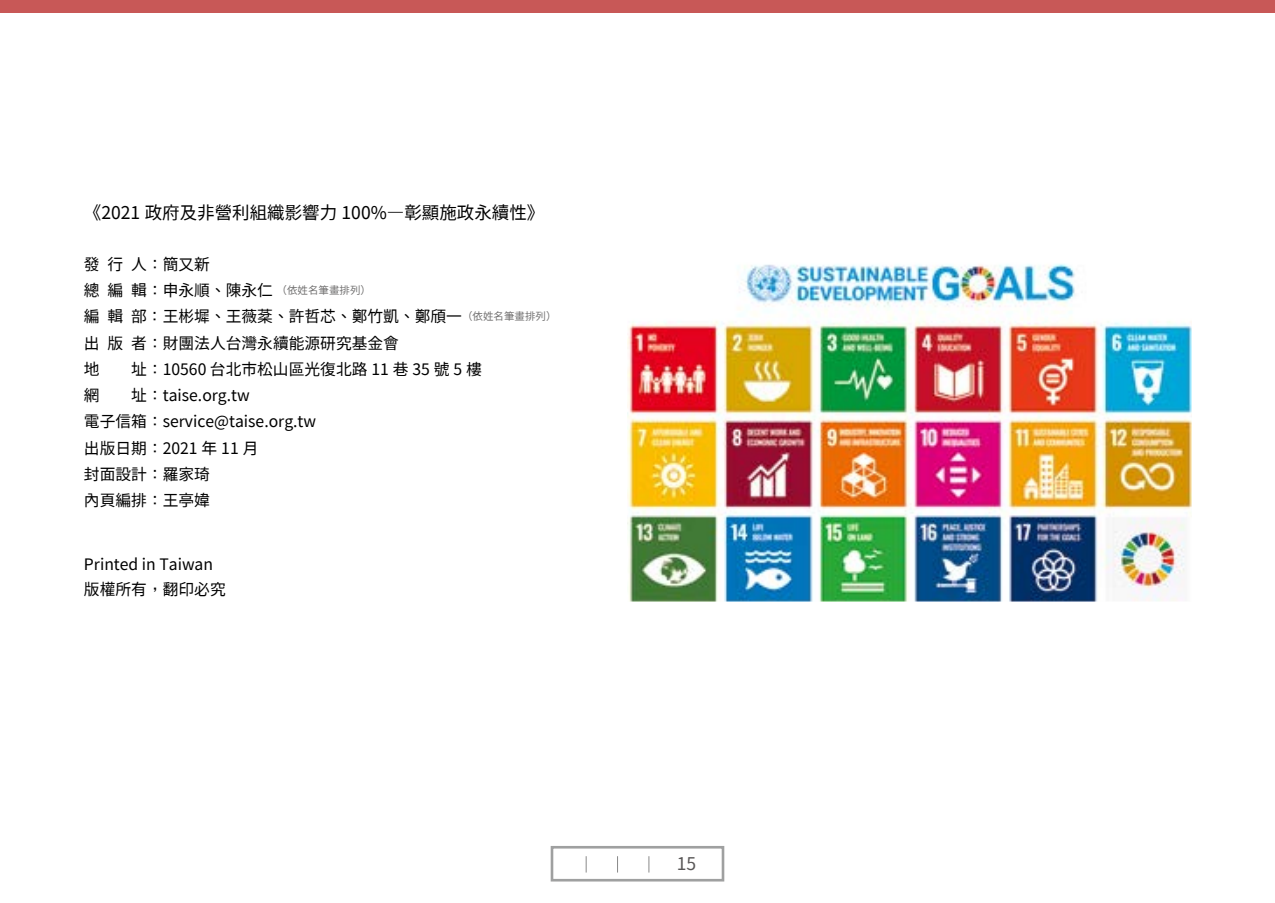
<style>
.page{position:relative;width:1275px;height:903px;background:#fff}
.page>*{position:absolute;margin:0;border:0;box-sizing:border-box;transform-origin:0 0}
.t1{font:17.5px "Taipei Sans TC Beta";color:#000}
.t2{font:17.5px "Taipei Sans TC Beta";color:#595757}
.t3{font:15.75px/26.2px "Taipei Sans TC Beta";color:#000}
.s1{font-size:10.5px;color:#727171}
</style>
<div class="page">
<div style="left:0;top:0;width:75px;height:12px;background:#c85857"></div>
<div style="left:75px;top:0;width:75px;height:12px;background:#c85857"></div>
<div style="left:150px;top:0;width:75px;height:12px;background:#c85857"></div>
<div style="left:225px;top:0;width:75px;height:12px;background:#c85857"></div>
<div style="left:300px;top:0;width:75px;height:12px;background:#c85857"></div>
<div style="left:375px;top:0;width:75px;height:12px;background:#c85857"></div>
<div style="left:450px;top:0;width:75px;height:12px;background:#c85857"></div>
<div style="left:525px;top:0;width:75px;height:12px;background:#c85857"></div>
<div style="left:600px;top:0;width:75px;height:12px;background:#c85857"></div>
<div style="left:675px;top:0;width:75px;height:12px;background:#c85857"></div>
<div style="left:750px;top:0;width:75px;height:12px;background:#c85857"></div>
<div style="left:825px;top:0;width:75px;height:12px;background:#c85857"></div>
<div style="left:900px;top:0;width:75px;height:12px;background:#c85857"></div>
<div style="left:975px;top:0;width:75px;height:12px;background:#c85857"></div>
<div style="left:1050px;top:0;width:75px;height:12px;background:#c85857"></div>
<div style="left:1125px;top:0;width:75px;height:12px;background:#c85857"></div>
<div style="left:1200px;top:0;width:75px;height:12px;background:#c85857"></div>
<div style="left:551px;top:846px;width:173px;height:35px;border:3px solid #9fa0a0"></div>
<svg style="left:649px;top:856px;width:1px;height:16px"></svg>
<svg style="left:617px;top:856px;width:1px;height:16px"></svg>
<svg style="left:586px;top:856px;width:1px;height:16px"></svg>
<img style="left:627px;top:263px;width:564px;height:338px">
<p class="t1" style="left:84px;top:203px;width:462px">《2021 政府及非營利組織影響力 100%―彰顯施政永續性》</p>
<p class="t3" style="left:84px;top:251px;width:474px">發行人：簡又新<br>總編輯：申永順、陳永仁 <span class="s1">（依姓名筆畫排列）<br></span>編輯部：王彬墀、王薇棻、許哲芯、鄭竹凱、鄭頎一<span class="s1">（依姓名筆畫排列）</span>出版者：財團法人台灣永續能源研究基金會<br>地　　址：10560 台北市松山區光復北路 11 巷 35 號 5 樓<br>網　　址：taise.org.tw<br>電子信箱：service@taise.org.tw<br>出版日期：2021 年 11 月<br>封面設計：羅家琦<br>內頁編排：王亭媁</p>
<p class="t3" style="left:84px;top:553px;width:143px;line-height:24.5px">Printed in Taiwan版權所有，翻印必究</p>
<p class="t2" style="left:677px;top:854px;width:21px">15</p>
</div>
